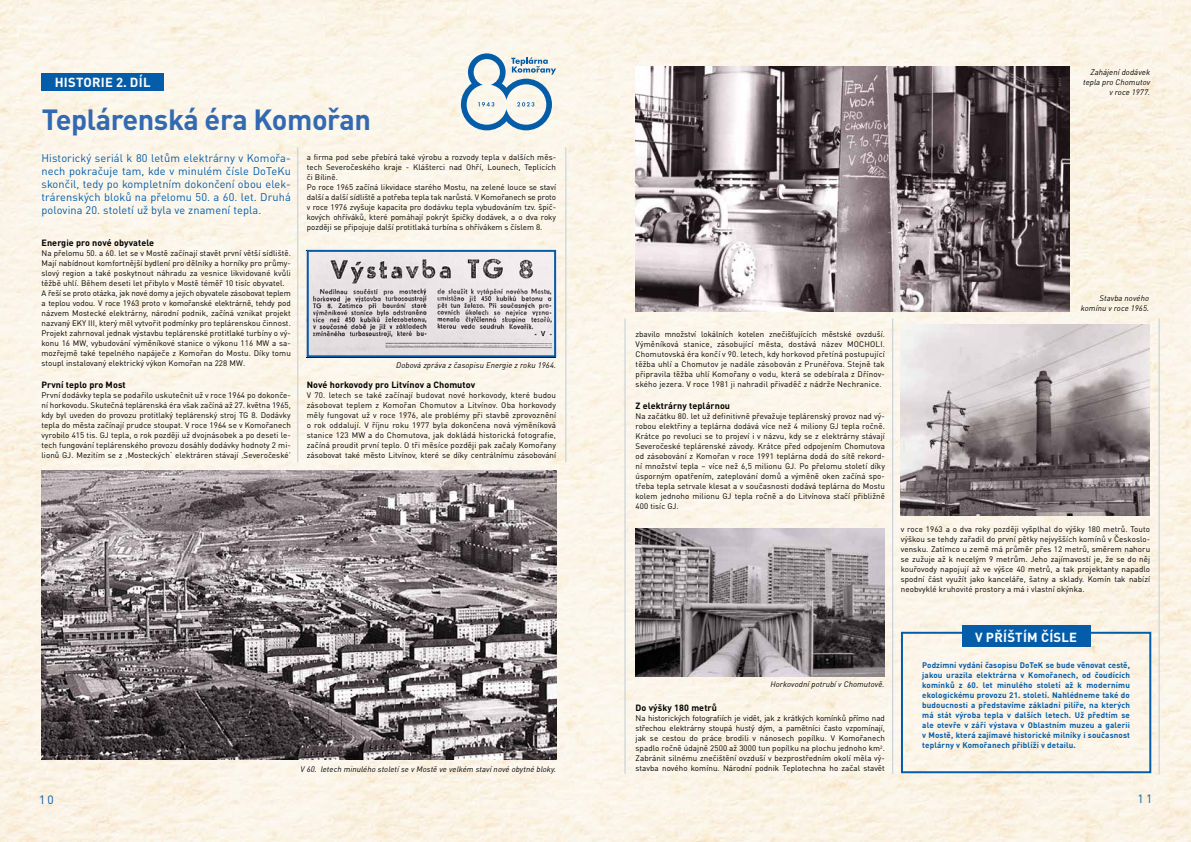
<style>
.page{position:relative;width:1191px;height:842px;background:#fbf5e9}
.page>*{position:absolute;margin:0;border:0;box-sizing:border-box;transform-origin:0 0}
.t1{font:700 28.8px "DIN Pro";letter-spacing:-.015em;color:#3269b1}
.t2{font:700 13px "DIN Pro";letter-spacing:.02em;color:#fff}
.t3{font:11.9px "DIN Pro";color:#055da9}
.t4{font:11px/13px "DIN Pro";letter-spacing:.01em;color:#055da9;text-align:justify}
.t5{font:700 9px "DIN Pro";letter-spacing:.01em;color:#000}
.t6{font:8px/10px "DIN Pro";letter-spacing:.01em;color:#000;text-align:justify}
.t7{font:700 8px/10px "DIN Pro";letter-spacing:.02em;color:#055da9;text-align:justify}
.t8{font:italic 8px/10px "DIN Pro";letter-spacing:.01em;color:#000;text-align:right}
</style>
<div class="page">
<img style="left:900px;top:324px;width:249px;height:191px">
<div style="left:42px;top:74px;width:122px;height:17px;background:#055da9"></div>
<img style="left:41px;top:470px;width:515px;height:290px">
<img style="left:310px;top:253px;width:243px;height:101px">
<img style="left:636px;top:529px;width:248px;height:147px">
<img style="left:635px;top:67px;width:434px;height:245px">
<hr style="left:297px;top:147px;width:1px;height:315px;background:#c9d3db">
<hr style="left:565px;top:147px;width:1px;height:315px;background:#c9d3db">
<hr style="left:892px;top:318px;width:1px;height:456px;background:#c9d3db">
<hr style="left:1158px;top:318px;width:1px;height:456px;background:#c9d3db">
<div style="left:901px;top:632px;width:250px;height:141px;border:2px solid #055da9"></div>
<div style="left:962px;top:625px;width:128px;height:22px;background:#055da9"></div>
<div style="left:307px;top:250px;width:249px;height:107px;border:2px solid #055da9"></div>
<hr style="left:624px;top:318px;width:1px;height:456px;background:#c9d3db">
<svg style="left:461px;top:53px;width:95px;height:77px"></svg>
<h2 class="t2" style="left:55px;top:72px;width:97px">HISTORIE 2. DÍL</h2>
<h1 class="t1" style="left:42px;top:95px;width:331px">Teplárenská éra Komořan</h1>
<p class="t4" style="left:42px;top:151px;width:251px">Historický seriál k 80 letům elektrárny v Komořa&shy;nech pokračuje tam, kde v minulém čísle DoTeKu skončil, tedy po kompletním dokončení obou elek&shy;trárenských bloků na přelomu 50. a 60. let. Druhá polovina 20. století už byla ve znamení tepla.</p>
<p class="t5" style="left:42px;top:236px;width:114px">Energie pro nové obyvatele</p>
<p class="t6" style="left:42px;top:248px;width:251px;text-align:left">Na přelomu 50. a 60. let se v Mostě začínají stavět první větší sídliště.<br>Mají nabídnout komfortnější bydlení pro dělníky a horníky pro průmy&shy;slový region a také poskytnout náhradu za vesnice likvidované kvůli těžbě uhlí. Během deseti let přibylo v Mostě téměř 10 tisíc obyvatel.<br>A řeší se proto otázka, jak nové domy a jejich obyvatele zásobovat teplem a teplou vodou. V roce 1963 proto v komořanské elektrárně, tehdy pod názvem Mostecké elektrárny, národní podnik, začíná vznikat projekt nazvaný EKY III, který měl vytvořit podmínky pro teplárenskou činnost.<br>Projekt zahrnoval jednak výstavbu teplárenské protitlaké turbíny o vý&shy;konu 16 MW, vybudování výměníkové stanice o výkonu 116 MW a sa&shy;mozřejmě také tepelného napáječe z Komořan do Mostu. Díky tomu stoupl instalovaný elektrický výkon Komořan na 228 MW.</p>
<p class="t5" style="left:42px;top:378px;width:86px">První teplo pro Most</p>
<p class="t6" style="left:42px;top:390px;width:251px">První dodávky tepla se podařilo uskutečnit už v roce 1964 po dokonče&shy;ní horkovodu. Skutečná teplárenská éra však začíná až 27. května 1965, kdy byl uveden do provozu protitlaký teplárenský stroj TG 8. Dodávky tepla do města začínají prudce stoupat. V roce 1964 se v Komořanech vyrobilo 415 tis. GJ tepla, o rok později už dvojnásobek a po deseti le&shy;tech fungování teplárenského provozu dosáhly dodávky hodnoty 2 mi&shy;lionů GJ. Mezitím se z ‚Mosteckých‘ elektráren stávají ‚Severočeské’</p>
<p class="t6" style="left:307px;top:152px;width:251px;text-align:left">a firma pod sebe přebírá také výrobu a rozvody tepla v dalších měs&shy;tech Severočeského kraje - Klášterci nad Ohří, Lounech, Teplicích či Bílině.<br>Po roce 1965 začíná likvidace starého Mostu, na zelené louce se staví další a další sídliště a potřeba tepla tak narůstá. V Komořanech se proto v roce 1976 zvyšuje kapacita pro dodávku tepla vybudováním tzv. špič&shy;kových ohříváků, které pomáhají pokrýt špičky dodávek, a o dva roky později se připojuje další protitlaká turbína s ohřívákem s číslem 8.</p>
<p class="t8" style="left:396px;top:359px;width:161px">Dobová zpráva z časopisu Energie z roku 1964.</p>
<p class="t5" style="left:307px;top:377px;width:170px">Nové horkovody pro Litvínov a Chomutov</p>
<p class="t6" style="left:307px;top:390px;width:251px">V 70. letech se také začínají budovat nové horkovody, které budou zásobovat teplem z Komořan Chomutov a Litvínov. Oba horkovody měly fungovat už v roce 1976, ale problémy při stavbě zprovoznění o rok oddalují. V říjnu roku 1977 byla dokončena nová výměníková stanice 123 MW a do Chomutova, jak dokládá historická fotografie, začíná proudit první teplo. O tři měsíce později pak začaly Komořany zásobovat také město Litvínov, které se díky centrálnímu zásobování</p>
<p class="t8" style="left:300px;top:763px;width:257px">V 60. letech minulého století se v Mostě ve velkém staví nové obytné bloky.</p>
<p class="t8" style="left:1083px;top:66px;width:69px">Zahájení dodávek tepla pro Chomutov v roce 1977.</p>
<p class="t6" style="left:635px;top:329px;width:251px">zbavilo množství lokálních kotelen znečišťujících městské ovzduší.<br>Výměníková stanice, zásobující města, dostává název MOCHOLI.<br>Chomutovská éra končí v 90. letech, kdy horkovod přetíná postupující těžba uhlí a Chomutov je nadále zásobován z Prunéřova. Stejně tak připravila těžba uhlí Komořany o vodu, která se odebírala z Dřínov&shy;ského jezera. V roce 1981 ji nahradil přivaděč z nádrže Nechranice.</p>
<p class="t5" style="left:635px;top:399px;width:96px">Z elektrárny teplárnou</p>
<p class="t6" style="left:635px;top:411px;width:251px">Na začátku 80. let už definitivně převažuje teplárenský provoz nad vý&shy;robou elektřiny a teplárna dodává více než 4 miliony GJ tepla ročně.<br>Krátce po revoluci se to projeví i v názvu, kdy se z elektrárny stávají Severočeské teplárenské závody. Krátce před odpojením Chomutova od zásobování z Komořan v roce 1991 teplárna dodá do sítě rekord&shy;ní množství tepla – více než 6,5 milionu GJ. Po přelomu století díky úsporným opatřením, zateplování domů a výměně oken začíná spo&shy;třeba tepla setrvale klesat a v současnosti dodává teplárna do Mostu kolem jednoho milionu GJ tepla ročně a do Litvínova stačí přibližně 400 tisíc GJ.</p>
<p class="t8" style="left:770px;top:678px;width:116px">Horkovodní potrubí v Chomutově.</p>
<p class="t5" style="left:635px;top:701px;width:83px">Do výšky 180 metrů</p>
<p class="t6" style="left:635px;top:713px;width:251px">Na historických fotografiích je vidět, jak z krátkých komínků přímo nad střechou elektrárny stoupá hustý dým, a pamětníci často vzpomínají, jak se cestou do práce brodili v nánosech popílku. V Komořanech spadlo ročně údajně 2500 až 3000 tun popílku na plochu jednoho km<sup>2</sup>.<br>Zabránit silnému znečištění ovzduší v bezprostředním okolí měla vý&shy;stavba nového komínu. Národní podnik Teplotechna ho začal stavět</p>
<p class="t8" style="left:1080px;top:293px;width:70px">Stavba nového komínu v roce 1965.</p>
<p class="t6" style="left:900px;top:524px;width:251px">v roce 1963 a o dva roky později vyšplhal do výšky 180 metrů. Touto výškou se tehdy zařadil do první pětky nejvyšších komínů v Českoslo&shy;vensku. Zatímco u země má průměr přes 12 metrů, směrem nahoru se zužuje až k necelým 9 metrům. Jeho zajímavostí je, že se do něj kouřovody napojují až ve výšce 40 metrů, a tak projektanty napadlo spodní část využít jako kanceláře, šatny a sklady. Komín tak nabízí neobvyklé kruhovité prostory a má i vlastní okýnka.</p>
<h2 class="t2" style="left:975px;top:626px;width:103px">V PŘÍŠTÍM ČÍSLE</h2>
<p class="t7" style="left:922px;top:659px;width:209px">Podzimní vydání časopisu DoTeK se bude věnovat cestě, jakou urazila elektrárna v Komořanech, od čoudících komínků z 60. let minulého století až k modernímu ekologickému provozu 21. století. Nahlédneme také do budoucnosti a představíme základní pilíře, na kterých má stát výroba tepla v dalších letech. Už předtím se ale otevře v září výstava v Oblastním muzeu a galerii v Mostě, která zajímavé historické milníky i současnost teplárny v Komořanech přiblíží v detailu.</p>
<h3 class="t3" style="left:39px;top:790px;width:16px">10</h3>
<h3 class="t3" style="left:1137px;top:789px;width:16px">11</h3>
</div>
